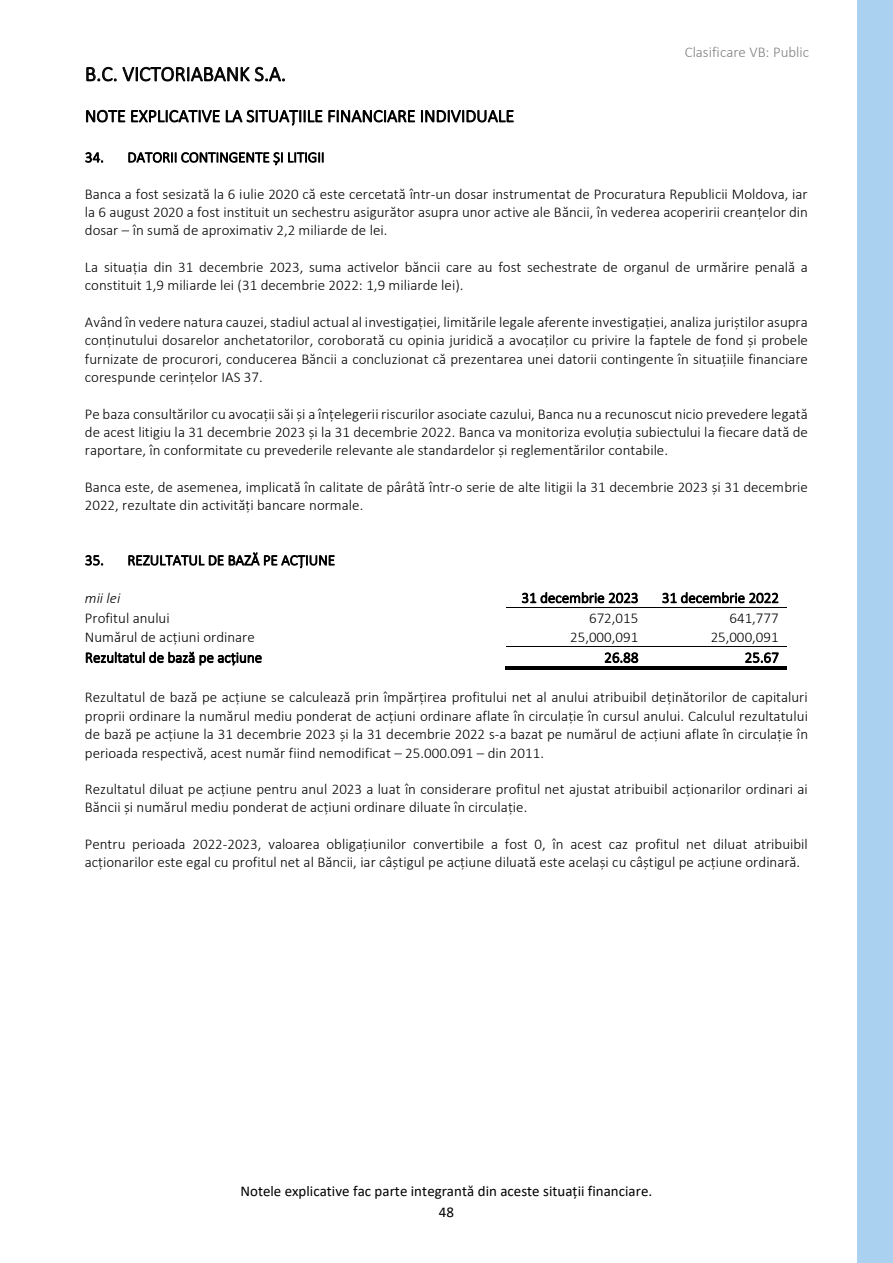
<style>
.page{position:relative;width:893px;height:1263px;background:#fff}
.page>*{position:absolute;margin:0;border:0;box-sizing:border-box;transform-origin:0 0}
.t1{font:300 21px "Calibri";color:#000}
.t2{font:300 18px "Calibri";color:#000}
.t3{font:300 15px/18.3px "Calibri";color:#000;text-align:justify}
.t4{font:15px/21px "Calibri";color:#000;text-align:center}
.t5{font:300 15px "Calibri";color:#808080}
.t6{font:italic 300 15px "Calibri";color:#000}
</style>
<div class="page">
<div style="left:858px;top:0;width:35px;height:1263px;background:#aad1ef"></div>
<hr style="left:506px;top:607px;width:141px;height:1px;background:#000">
<hr style="left:647px;top:607px;width:140px;height:1px;background:#000">
<hr style="left:506px;top:646px;width:141px;height:1px;background:#000">
<hr style="left:647px;top:646px;width:140px;height:1px;background:#000">
<hr style="left:505px;top:669px;width:142px;height:1px;background:#000">
<hr style="left:505px;top:667px;width:142px;height:1px;background:#000">
<hr style="left:649px;top:669px;width:138px;height:1px;background:#000">
<hr style="left:649px;top:667px;width:138px;height:1px;background:#000">
<h1 class="t1" style="left:85px;top:61px;width:203px">B.C. VICTORIABANK S.A.</h1>
<p class="t2" style="left:85px;top:105px;width:431px">NOTE EXPLICATIVE LA SITUAȚIILE FINANCIARE INDIVIDUALE</p>
<p class="t5" style="left:685px;top:43px;width:126px">Clasificare VB: Public</p>
<p class="t3" style="left:85px;top:148px;width:241px">34. DATORII CONTINGENTE ȘI LITIGII</p>
<p class="t3" style="left:85px;top:184px;width:724px">Banca a fost sesizată la 6 iulie 2020 că este cercetată într-un dosar instrumentat de Procuratura Republicii Moldova, iar la 6 august 2020 a fost instituit un sechestru asigurător asupra unor active ale Băncii, în vederea acoperirii creanțelor din dosar – în sumă de aproximativ 2,2 miliarde de lei.</p>
<p class="t3" style="left:85px;top:258px;width:724px">La situația din 31 decembrie 2023, suma activelor băncii care au fost sechestrate de organul de urmărire penală a constituit 1,9 miliarde lei (31 decembrie 2022: 1,9 miliarde lei).</p>
<p class="t3" style="left:85px;top:313px;width:724px">Având în vedere natura cauzei, stadiul actual al investigației, limitările legale aferente investigației, analiza juriștilor asupra conținutului dosarelor anchetatorilor, coroborată cu opinia juridică a avocaților cu privire la faptele de fond și probele furnizate de procurori, conducerea Băncii a concluzionat că prezentarea unei datorii contingente în situațiile financiare corespunde cerințelor IAS 37.</p>
<p class="t3" style="left:85px;top:404px;width:724px">Pe baza consultărilor cu avocații săi și a înțelegerii riscurilor asociate cazului, Banca nu a recunoscut nicio prevedere legată de acest litigiu la 31 decembrie 2023 și la 31 decembrie 2022. Banca va monitoriza evoluția subiectului la fiecare dată de raportare, în conformitate cu prevederile relevante ale standardelor și reglementărilor contabile.</p>
<p class="t3" style="left:85px;top:478px;width:724px">Banca este, de asemenea, implicată în calitate de pârâtă într-o serie de alte litigii la 31 decembrie 2023 și 31 decembrie<br>2022, rezultate din activități bancare normale.</p>
<p class="t3" style="left:85px;top:551px;width:252px">35. REZULTATUL DE BAZĂ PE ACȚIUNE</p>
<p class="t6" style="left:85px;top:588px;width:37px">mii lei</p>
<p class="t3" style="left:521px;top:588px;width:119px">31 decembrie 2023</p>
<p class="t3" style="left:662px;top:588px;width:119px">31 decembrie 2022</p>
<p class="t3" style="left:85px;top:609px;width:86px">Profitul anului</p>
<p class="t3" style="left:589px;top:609px;width:51px">672,015</p>
<p class="t3" style="left:730px;top:609px;width:51px">641,777</p>
<p class="t3" style="left:85px;top:628px;width:171px">Numărul de acțiuni ordinare</p>
<p class="t3" style="left:570px;top:628px;width:70px">25,000,091</p>
<p class="t3" style="left:711px;top:628px;width:70px">25,000,091</p>
<p class="t3" style="left:85px;top:648px;width:179px">Rezultatul de bază pe acțiune</p>
<p class="t3" style="left:604px;top:648px;width:36px">26.88</p>
<p class="t3" style="left:745px;top:648px;width:36px">25.67</p>
<p class="t3" style="left:85px;top:688px;width:725px">Rezultatul de bază pe acțiune se calculează prin împărțirea profitului net al anului atribuibil deținătorilor de capitaluri proprii ordinare la numărul mediu ponderat de acțiuni ordinare aflate în circulație în cursul anului. Calculul rezultatului de bază pe acțiune la 31 decembrie 2023 și la 31 decembrie 2022 s-a bazat pe numărul de acțiuni aflate în circulație în perioada respectivă, acest număr fiind nemodificat – 25.000.091 – din 2011.</p>
<p class="t3" style="left:85px;top:780px;width:724px">Rezultatul diluat pe acțiune pentru anul 2023 a luat în considerare profitul net ajustat atribuibil acționarilor ordinari ai<br>Băncii și numărul mediu ponderat de acțiuni ordinare diluate în circulație.</p>
<p class="t3" style="left:85px;top:835px;width:724px">Pentru perioada 2022-2023, valoarea obligațiunilor convertibile a fost 0, în acest caz profitul net diluat atribuibil acționarilor este egal cu profitul net al Băncii, iar câștigul pe acțiune diluată este același cu câștigul pe acțiune ordinară.</p>
<p class="t4" style="left:240px;top:1180px;width:413px">Notele explicative fac parte integrantă din aceste situații financiare.<br>48</p>
</div>
